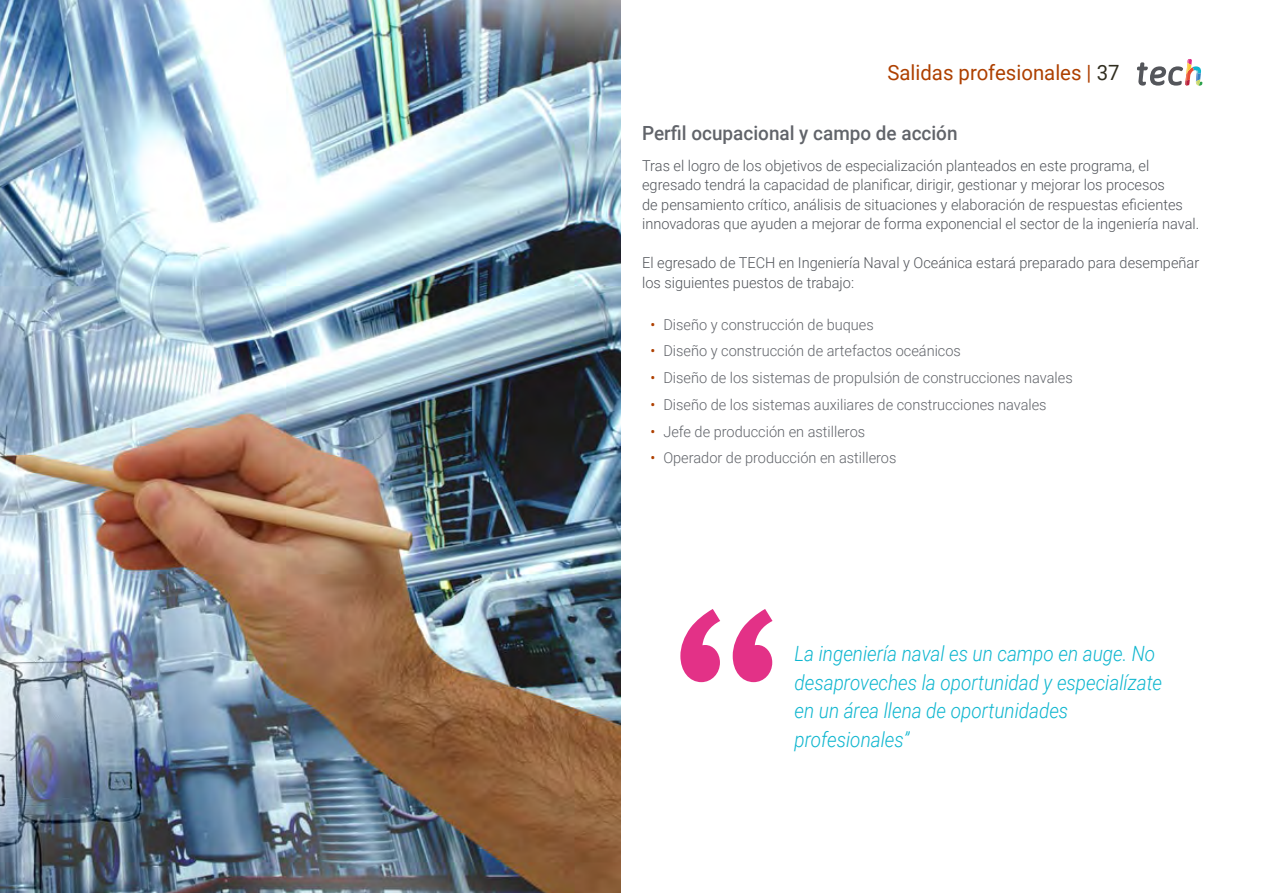
<style>
.page{position:relative;width:1263px;height:893px;background:#fff}
.page>*{position:absolute;margin:0;border:0;box-sizing:border-box;transform-origin:0 0}
.t1{font:italic 300 21px/28.5px "Roboto";color:#0fb6cf;scale:.9 1}
.t2{font:21px "Roboto";color:#ae4000}
.t3{font:500 19.5px "Roboto";color:#61646a}
.t4{font:300 15px/19.5px "Roboto";color:#52555b}
.t5{font:300 15px "Roboto";color:#61646a}
.s1{color:#312e20}
.s2{font-weight:400;color:#ae4000}
</style>
<div class="page">
<img style="left:0;top:0;width:621px;height:893px">
<svg style="left:680px;top:609px;width:92px;height:73px"></svg>
<svg style="left:1137px;top:59px;width:65px;height:27px"></svg>
<h1 class="t2" style="left:887px;top:57px;width:234px">Salidas profesionales | <span class="s1">37</span></h1>
<h2 class="t3" style="left:642px;top:119px;width:317px">Perfil ocupacional y campo de acción</h2>
<p class="t4" style="left:642px;top:155px;width:559px">Tras el logro de los objetivos de especialización planteados en este programa, el egresado tendrá la capacidad de planificar, dirigir, gestionar y mejorar los procesos<br>de pensamiento crítico, análisis de situaciones y elaboración de respuestas eficientes innovadoras que ayuden a mejorar de forma exponencial el sector de la ingeniería naval.</p>
<p class="t4" style="left:642px;top:253px;width:559px">El egresado de TECH en Ingeniería Naval y Oceánica estará preparado para desempeñar los siguientes puestos de trabajo:</p>
<p class="t5" style="left:651px;top:314px;width:225px"><span class="s2">•</span> Diseño y construcción de buques</p>
<p class="t5" style="left:651px;top:341px;width:312px"><span class="s2">•</span> Diseño y construcción de artefactos oceánicos</p>
<p class="t5" style="left:651px;top:367px;width:424px"><span class="s2">•</span> Diseño de los sistemas de propulsión de construcciones navales</p>
<p class="t5" style="left:651px;top:394px;width:397px"><span class="s2">•</span> Diseño de los sistemas auxiliares de construcciones navales</p>
<p class="t5" style="left:651px;top:421px;width:216px"><span class="s2">•</span> Jefe de producción en astilleros</p>
<p class="t5" style="left:651px;top:448px;width:247px"><span class="s2">•</span> Operador de producción en astilleros</p>
<h1 class="t1" style="left:794px;top:639px;width:410px">La ingeniería naval es un campo en auge. No desaproveches la oportunidad y especialízate en un área llena de oportunidades profesionales”</h1>
</div>
